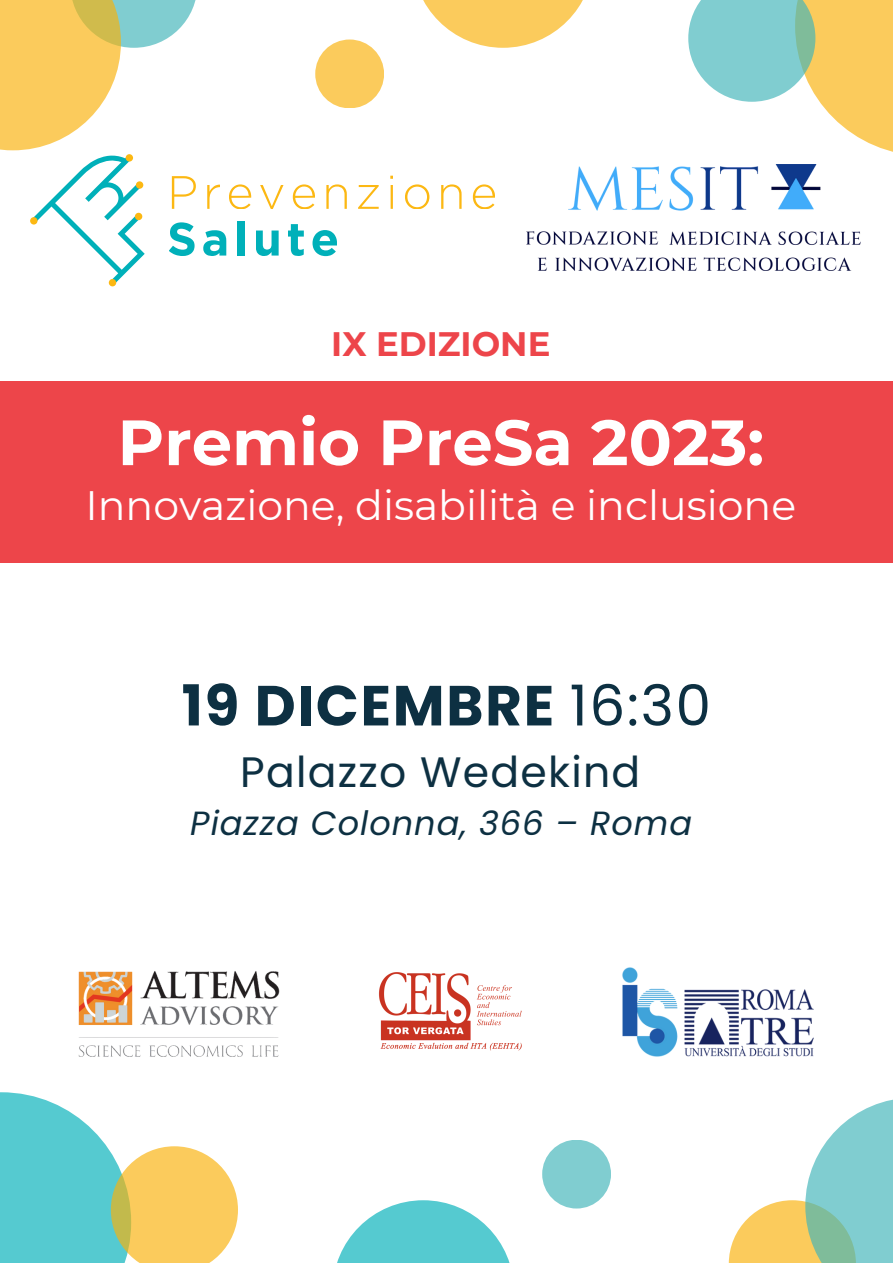
<style>
.page{position:relative;width:893px;height:1264px;background:#fff}
.page>*{position:absolute;margin:0;border:0;box-sizing:border-box;transform-origin:0 0}
.t1{font:700 63.75px "Montserrat";color:#fff}
.t2{font:700 56.4px "Poppins";letter-spacing:.03em;color:#0d3042}
.t3{font:42.45px "Poppins";letter-spacing:.03em;color:#0d3042}
.t4{font:40.95px "Montserrat";color:#fff}
.t5{font:700 33.9px "Montserrat";color:#ed454a}
.t6{font:italic 33.45px "Poppins";letter-spacing:.03em;color:#0d3042}
.s1{font-weight:400}
</style>
<div class="page">
<div style="left:0;top:381px;width:892px;height:181px;background:#ed454a"></div>
<img style="left:527px;top:165px;width:333px;height:105px">
<svg style="left:32px;top:155px;width:113px;height:129px"></svg>
<div style="left:135px;top:213px;width:7px;height:7px;background:#fcb813;border-radius:50%"></div>
<div style="left:136px;top:181px;width:7px;height:8px;background:#fcb813;border-radius:50%"></div>
<div style="left:126px;top:154px;width:7px;height:8px;background:#fcb813;border-radius:50%"></div>
<div style="left:30px;top:217px;width:7px;height:7px;background:#fcb813;border-radius:50%"></div>
<div style="left:109px;top:279px;width:7px;height:7px;background:#fcb813;border-radius:50%"></div>
<svg style="left:169px;top:222px;width:25px;height:34px"></svg>
<svg style="left:172px;top:176px;width:24px;height:33px"></svg>
<svg style="left:207px;top:185px;width:13px;height:24px"></svg>
<svg style="left:203px;top:230px;width:23px;height:26px"></svg>
<div style="left:237px;top:221px;width:7px;height:34px;background:#00b0b9"></div>
<svg style="left:229px;top:184px;width:22px;height:25px"></svg>
<svg style="left:256px;top:230px;width:22px;height:26px"></svg>
<svg style="left:260px;top:185px;width:23px;height:24px"></svg>
<svg style="left:288px;top:224px;width:16px;height:32px"></svg>
<svg style="left:293px;top:184px;width:22px;height:25px"></svg>
<svg style="left:312px;top:230px;width:25px;height:26px"></svg>
<svg style="left:326px;top:184px;width:21px;height:25px"></svg>
<svg style="left:358px;top:185px;width:20px;height:24px"></svg>
<svg style="left:390px;top:176px;width:3px;height:33px"></svg>
<svg style="left:405px;top:184px;width:24px;height:25px"></svg>
<svg style="left:441px;top:184px;width:20px;height:25px"></svg>
<svg style="left:473px;top:184px;width:22px;height:25px"></svg>
<svg style="left:121px;top:0;width:75px;height:48px;fill:#80cdd0"></svg>
<div style="left:315px;top:39px;width:69px;height:69px;background:#fbcb5c;border-radius:50%"></div>
<svg style="left:0;top:0;width:121px;height:150px;background:#f7d071"></svg>
<svg style="left:815px;top:0;width:77px;height:152px;background:#fbd272"></svg>
<svg style="left:688px;top:0;width:127px;height:102px;background:#94d2ce"></svg>
<svg style="left:423px;top:0;width:160px;height:48px;fill:#fbcb5c"></svg>
<img style="left:622px;top:967px;width:192px;height:90px">
<img style="left:379px;top:972px;width:143px;height:79px">
<img style="left:78px;top:971px;width:202px;height:86px">
<svg style="left:728px;top:1200px;width:77px;height:62px;fill:#fbcb5c"></svg>
<div style="left:542px;top:1139px;width:69px;height:69px;background:#80cdd0;border-radius:50%"></div>
<svg style="left:805px;top:1100px;width:87px;height:162px;fill:#80cdd0"></svg>
<svg style="left:0;top:1092px;width:111px;height:170px;background:#66cfd4"></svg>
<svg style="left:111px;top:1146px;width:127px;height:116px;background:#f0d075"></svg>
<svg style="left:337px;top:1200px;width:172px;height:62px;fill:#55cad0"></svg>
<p class="t5" style="left:331px;top:323px;width:221px">IX EDIZIONE</p>
<p class="t1" style="left:117px;top:403px;width:648px">Premio PreSa 2023:</p>
<p class="t4" style="left:85px;top:480px;width:712px">Innovazione, disabilità e inclusione</p>
<p class="t2" style="left:182px;top:666px;width:531px">19 DICEMBRE <span class="s1">16:30</span></p>
<p class="t3" style="left:240px;top:742px;width:401px">Palazzo Wedekind</p>
<p class="t6" style="left:190px;top:799px;width:503px">Piazza Colonna, 366 – Roma</p>
</div>
